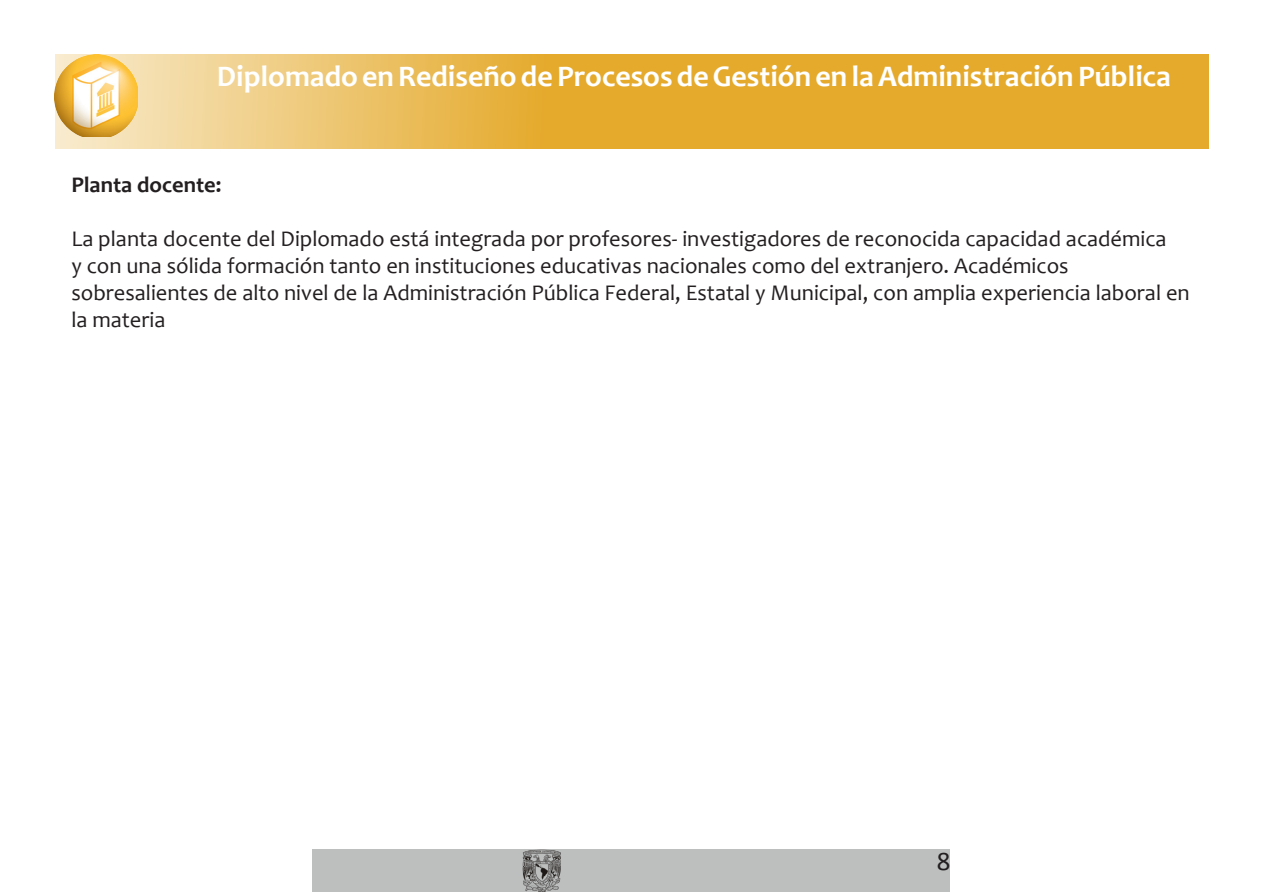
<style>
.page{position:relative;width:1263px;height:893px;background:#fff}
.page>*{position:absolute;margin:0;border:0;box-sizing:border-box;transform-origin:0 0}
.t1{font:700 30px "Candara";color:#fff}
.t2{font:27px "Calibri";color:#231f20}
.t3{font:22.5px/27px "Candara";color:#231f20}
.t4{font:700 22.5px "Candara";color:#231f20}
</style>
<div class="page">
<div style="left:313px;top:849px;width:637px;height:43px;background:#bdbfbf"></div>
<img style="left:522px;top:849px;width:39px;height:43px">
<svg style="left:55px;top:55px;width:1153px;height:94px;fill:#e5aa2c"></svg>
<img style="left:54px;top:55px;width:84px;height:82px">
<p class="t1" style="left:217px;top:57px;width:955px">Diplomado en Rediseño de Procesos de Gestión en la Administración Pública</p>
<p class="t4" style="left:71px;top:170px;width:152px">Planta docente:</p>
<p class="t3" style="left:71px;top:225px;width:1120px">La planta docente del Diplomado está integrada por profesores- investigadores de reconocida capacidad académica<br>y con una sólida formación tanto en instituciones educativas nacionales como del extranjero. Académicos sobresalientes de alto nivel de la Administración Pública Federal, Estatal y Municipal, con amplia experiencia laboral en la materia</p>
<p class="t2" style="left:937px;top:844px;width:15px">8</p>
</div>
